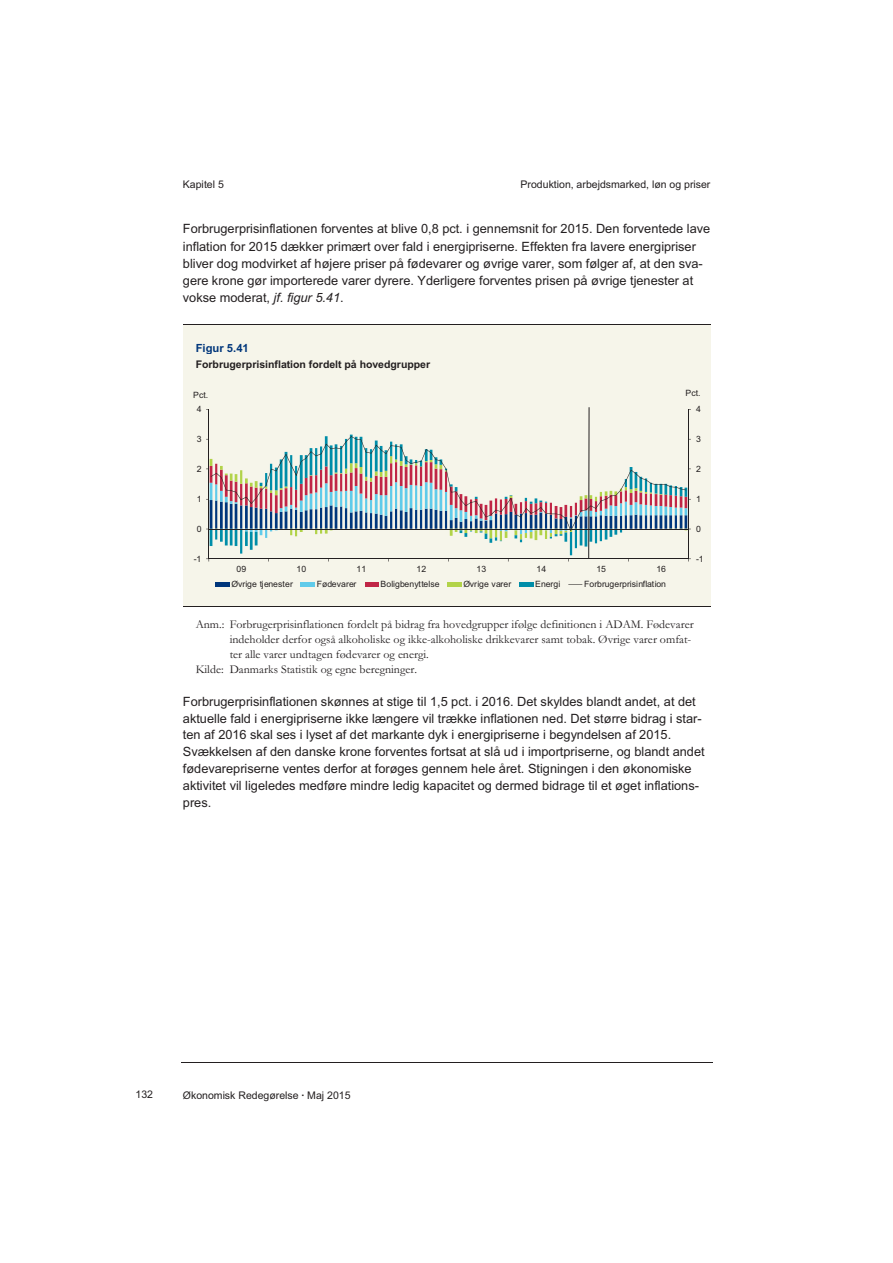
<style>
.page{position:relative;width:893px;height:1263px;background:#fff}
.page>*{position:absolute;margin:0;border:0;box-sizing:border-box;transform-origin:0 0}
.t1{font:12.75px/16.8px "Arial";color:#231f20}
.t2{font:12px "Garamond";color:#231f20}
.t3{font:700 11.25px "Arial";color:#00367b}
.t4{font:10.5px "Arial";color:#231f20}
.t5{font:700 10.5px "Arial";letter-spacing:-.005em;color:#231f20}
.t6{font:8.7px "Arial";letter-spacing:.005em;color:#231f20}
.s1{font-style:italic}
.s2{font-weight:700}
</style>
<div class="page">
<hr style="left:181px;top:1062px;width:531px;height:1px;background:#231f20">
<div style="left:183px;top:325px;width:527px;height:30px;background:#f6f5ea"></div>
<div style="left:183px;top:355px;width:527px;height:31px;background:#f6f5ea"></div>
<div style="left:183px;top:386px;width:527px;height:220px;background:#f6f5ea"></div>
<hr style="left:183px;top:324px;width:527px;height:1px;background:#231f20">
<hr style="left:183px;top:606px;width:527px;height:1px;background:#231f20">
<svg style="left:210px;top:435px;width:392px;height:120px"></svg>
<hr style="left:688px;top:409px;width:1px;height:150px;background:#231f20">
<hr style="left:209px;top:409px;width:1px;height:150px;background:#231f20">
<svg style="left:206px;top:456px;width:485px;height:85px"></svg>
<hr style="left:209px;top:559px;width:479px;height:1px;background:#231f20">
<svg style="left:211px;top:436px;width:475px;height:95px"></svg>
<div style="left:216px;top:582px;width:14px;height:5px;background:#00367b"></div>
<div style="left:301px;top:582px;width:14px;height:5px;background:#60cbea"></div>
<div style="left:365px;top:582px;width:14px;height:5px;background:#c02646"></div>
<div style="left:448px;top:582px;width:14px;height:5px;background:#b2d349"></div>
<div style="left:519px;top:582px;width:14px;height:5px;background:#008da8"></div>
<svg style="left:568px;top:584px;width:14px;height:1px"></svg>
<hr style="left:588px;top:407px;width:1px;height:151px;background:#231f20">
<p class="t4" style="left:183px;top:180px;width:42px">Kapitel 5</p>
<p class="t4" style="left:520px;top:180px;width:191px">Produktion, arbejdsmarked, løn og priser</p>
<p class="t1" style="left:183px;top:222px;width:529px;line-height:17.2px">Forbrugerprisinflationen forventes at blive 0,8 pct. i gennemsnit for 2015. Den forventede lave inflation for 2015 dækker primært over fald i energipriserne. Effekten fra lavere energipriser bliver dog modvirket af højere priser på fødevarer og øvrige varer, som følger af, at den sva&shy;gere krone gør importerede varer dyrere. Yderligere forventes prisen på øvrige tjenester at vokse moderat, <span class="s1">jf. figur 5.41</span>.</p>
<p class="t3" style="left:196px;top:344px;width:55px">Figur 5.41</p>
<p class="t5" style="left:196px;top:361px;width:236px">Forbrugerprisinflation fordelt på hovedgrupper</p>
<p class="t6" style="left:193px;top:392px;width:16px">Pct.</p>
<p class="t6" style="left:685px;top:389px;width:16px">Pct.</p>
<p class="t6" style="left:197px;top:406px;width:6px">4</p>
<p class="t6" style="left:696px;top:406px;width:6px">4</p>
<p class="t6" style="left:197px;top:436px;width:6px">3</p>
<p class="t6" style="left:696px;top:436px;width:6px">3</p>
<p class="t6" style="left:197px;top:466px;width:6px">2</p>
<p class="t6" style="left:696px;top:466px;width:6px">2</p>
<p class="t6" style="left:197px;top:496px;width:6px">1</p>
<p class="t6" style="left:696px;top:496px;width:6px">1</p>
<p class="t6" style="left:197px;top:525px;width:6px">0</p>
<p class="t6" style="left:696px;top:525px;width:6px">0</p>
<p class="t6" style="left:194px;top:555px;width:9px">-1</p>
<p class="t6" style="left:696px;top:555px;width:9px">-1</p>
<p class="t6" style="left:237px;top:566px;width:11px">09</p>
<p class="t6" style="left:297px;top:566px;width:11px">10</p>
<p class="t6" style="left:356px;top:566px;width:11px">11</p>
<p class="t6" style="left:416px;top:566px;width:11px">12</p>
<p class="t6" style="left:476px;top:566px;width:11px">13</p>
<p class="t6" style="left:536px;top:566px;width:11px">14</p>
<p class="t6" style="left:596px;top:566px;width:11px">15</p>
<p class="t6" style="left:656px;top:566px;width:11px">16</p>
<p class="t6" style="left:231px;top:581px;width:63px">Øvrige tjenester</p>
<p class="t6" style="left:317px;top:581px;width:41px">Fødevarer</p>
<p class="t6" style="left:381px;top:581px;width:61px">Boligbenyttelse</p>
<p class="t6" style="left:463px;top:581px;width:49px">Øvrige varer</p>
<p class="t6" style="left:535px;top:581px;width:27px">Energi</p>
<p class="t6" style="left:584px;top:581px;width:83px">Forbrugerprisinflation</p>
<p class="t2" style="left:196px;top:620px;width:499px">Anm.: Forbrugerprisinflationen fordelt på bidrag fra hovedgrupper ifølge definitionen i ADAM. Fødevarer</p>
<p class="t2" style="left:230px;top:636px;width:463px">indeholder derfor også alkoholiske og ikke-alkoholiske drikkevarer samt tobak. Øvrige varer omfat-</p>
<p class="t2" style="left:230px;top:650px;width:201px">ter alle varer undtagen fødevarer og energi.</p>
<p class="t2" style="left:196px;top:666px;width:223px">Kilde: Danmarks Statistik og egne beregninger.</p>
<p class="t1" style="left:183px;top:694px;width:523px">Forbrugerprisinflationen skønnes at stige til 1,5 pct. i 2016. Det skyldes blandt andet, at det aktuelle fald i energipriserne ikke længere vil trække inflationen ned. Det større bidrag i star&shy;ten af 2016 skal ses i lyset af det markante dyk i energipriserne i begyndelsen af 2015.<br>Svækkelsen af den danske krone forventes fortsat at slå ud i importpriserne, og blandt andet fødevarepriserne ventes derfor at forøges gennem hele året. Stigningen i den økonomiske aktivitet vil ligeledes medføre mindre ledig kapacitet og dermed bidrage til et øget inflations&shy;pres.</p>
<p class="t4" style="left:136px;top:1091px;width:19px">132</p>
<p class="t4" style="left:183px;top:1091px;width:169px">Økonomisk Redegørelse <span class="s2">·</span> Maj 2015</p>
</div>
